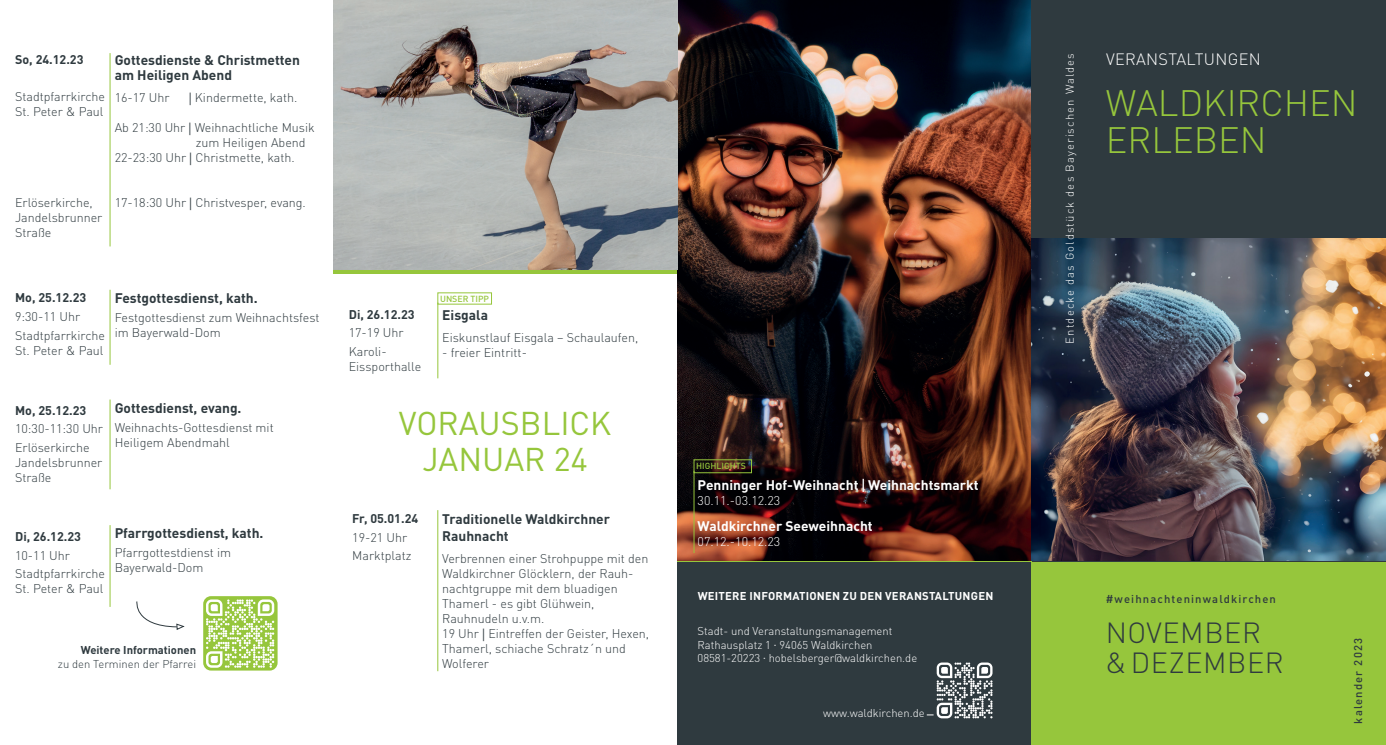
<style>
.page{position:relative;width:1386px;height:745px;background:#fff}
.page>*{position:absolute;margin:0;border:0;box-sizing:border-box;transform-origin:0 0}
.t1{font:300 36.25px "DIN Pro";color:#96c63c}
.t2{font:32.5px "DIN Pro";color:#96c63c}
.t3{font:300 28.75px "DIN Pro";letter-spacing:.02em;color:#2f3a3f}
.t4{font:300 16.25px "DIN Pro";letter-spacing:.02em;color:#fff}
.t5{font:700 13.75px/15px "DIN Pro";color:#2f3a3f}
.t6{font:700 13.75px "DIN Pro";color:#fff}
.t7{font:300 12.5px/15px "DIN Pro";color:#2f3a3f}
.t8{font:700 12.5px "DIN Pro";color:#2f3a3f}
.t9{font:300 12.5px "DIN Pro";color:#fff}
.t10{font:300 11.25px "DIN Pro";color:#fff}
.t11{font:700 11.25px "DIN Pro";letter-spacing:.02em;color:#fff}
.t12{font:300 11.25px "DIN Pro";letter-spacing:.1em;color:#fff}
.t13{font:500 11.25px "DIN Pro";letter-spacing:.1em;color:#2f3a3f}
.t14{font:300 11.25px "DIN Pro";color:#2f3a3f}
.t15{font:700 11.25px "DIN Pro";color:#2f3a3f}
.t16{font:500 8.75px "DIN Pro";color:#96c63c}
.s1{font-family:"Myriad Pro";font-weight:400}
.s2{font-family:"Oswald";font-weight:400}
.s3{font-family:"Helvetica Neue LT Std";font-stretch:condensed}
</style>
<div class="page">
<svg style="left:1031px;top:560px;width:354px;height:2px"></svg>
<svg style="left:677px;top:560px;width:354px;height:2px"></svg>
<div style="left:677px;top:562px;width:354px;height:182px;background:#2f3a3f"></div>
<img style="left:677px;top:0;width:354px;height:560px">
<div style="left:1031px;top:0;width:354px;height:238px;background:#2f3a3f"></div>
<div style="left:1031px;top:562px;width:354px;height:182px;background:#96c63c"></div>
<img style="left:1031px;top:238px;width:354px;height:322px">
<hr style="left:110px;top:399px;width:1px;height:90px;background:#96c63c">
<hr style="left:437px;top:510px;width:1px;height:160px;background:#96c63c">
<hr style="left:110px;top:289px;width:1px;height:75px;background:#96c63c">
<hr style="left:110px;top:53px;width:1px;height:193px;background:#96c63c">
<img style="left:333px;top:0;width:344px;height:269px">
<hr style="left:437px;top:302px;width:1px;height:76px;background:#96c63c">
<svg style="left:203px;top:595px;width:74px;height:75px"></svg>
<svg style="left:136px;top:601px;width:49px;height:29px"></svg>
<hr style="left:693px;top:470px;width:1px;height:82px;background:#96c63c">
<svg style="left:926px;top:662px;width:66px;height:56px"></svg>
<svg style="left:206px;top:599px;width:68px;height:68px"></svg>
<div style="left:693px;top:459px;width:59px;height:13px;border:1px solid #96c63c"></div>
<hr style="left:110px;top:524px;width:1px;height:82px;background:#96c63c">
<p class="t8" style="left:15px;top:49px;width:70px">So, 24.12.23</p>
<p class="t7" style="left:15px;top:88px;width:91px">Stadtpfarrkirche</p>
<p class="t7" style="left:15px;top:103px;width:90px">St. Peter &amp; Paul</p>
<p class="t7" style="left:15px;top:194px;width:79px">Erlöserkirche,</p>
<p class="t7" style="left:15px;top:209px;width:89px">Jandelsbrunner<br>Straße</p>
<p class="t5" style="left:115px;top:51px;width:187px">Gottesdienste &amp; Christmetten am Heiligen Abend</p>
<p class="t7" style="left:115px;top:89px;width:56px">16-17 Uhr</p>
<p class="t7" style="left:189px;top:89px;width:110px"><span class="s1">|</span> Kindermette, kath.</p>
<p class="t7" style="left:115px;top:119px;width:201px">Ab 21:30 Uhr <span class="s1">|</span> Weihnachtliche Musik</p>
<p class="t7" style="left:196px;top:134px;width:111px">zum Heiligen Abend</p>
<p class="t7" style="left:115px;top:149px;width:181px">22-23:30 Uhr <span class="s1">|</span> Christmette, kath.</p>
<p class="t7" style="left:115px;top:194px;width:193px">17-18:30 Uhr <span class="s1">|</span> Christvesper, evang.</p>
<p class="t8" style="left:15px;top:287px;width:73px">Mo, 25.12.23</p>
<p class="t7" style="left:15px;top:308px;width:66px">9:30-11 Uhr</p>
<p class="t7" style="left:15px;top:326px;width:91px">Stadtpfarrkirche</p>
<p class="t7" style="left:15px;top:341px;width:90px">St. Peter &amp; Paul</p>
<p class="t5" style="left:115px;top:289px;width:144px">Festgottesdienst, kath.</p>
<p class="t7" style="left:115px;top:308px;width:206px">Festgottesdienst zum Weihnachtsfest im Bayerwald-Dom</p>
<p class="t8" style="left:15px;top:399px;width:73px">Mo, 25.12.23</p>
<p class="t7" style="left:15px;top:420px;width:89px">10:30-11:30 Uhr</p>
<p class="t7" style="left:15px;top:438px;width:76px">Erlöserkirche</p>
<p class="t7" style="left:15px;top:453px;width:89px">Jandelsbrunner<br>Straße</p>
<p class="t5" style="left:115px;top:399px;width:128px">Gottesdienst, evang.</p>
<p class="t7" style="left:115px;top:418px;width:161px">Weihnachts-Gottesdienst mit</p>
<p class="t7" style="left:115px;top:433px;width:117px">Heiligem Abendmahl</p>
<p class="t8" style="left:15px;top:525px;width:67px">Di, 26.12.23</p>
<p class="t7" style="left:15px;top:546px;width:56px">10-11 Uhr</p>
<p class="t7" style="left:15px;top:564px;width:91px">Stadtpfarrkirche</p>
<p class="t7" style="left:15px;top:579px;width:90px">St. Peter &amp; Paul</p>
<p class="t5" style="left:115px;top:524px;width:150px">Pfarrgottesdienst, kath.</p>
<p class="t7" style="left:115px;top:543px;width:118px">Pfarrgottestdienst im</p>
<p class="t7" style="left:115px;top:558px;width:90px">Bayerwald-Dom</p>
<p class="t15" style="left:81px;top:640px;width:117px">Weitere Informationen</p>
<p class="t14" style="left:58px;top:654px;width:140px">zu den Terminen der Pfarrei</p>
<p class="t8" style="left:349px;top:303px;width:67px">Di, 26.12.23</p>
<p class="t7" style="left:349px;top:324px;width:56px">17-19 Uhr</p>
<p class="t7" style="left:349px;top:342px;width:39px">Karoli-</p>
<p class="t7" style="left:349px;top:357px;width:74px">Eissporthalle</p>
<p class="t16" style="left:440px;top:291px;width:50px">UNSER TIPP</p>
<p class="t5" style="left:442px;top:305px;width:47px">Eisgala</p>
<p class="t7" style="left:442px;top:328px;width:197px">Eiskunstlauf Eisgala – Schaulaufen,</p>
<p class="t7" style="left:442px;top:343px;width:86px">- freier Eintritt-</p>
<p class="t2" style="left:399px;top:397px;width:214px">VORAUSBLICK</p>
<p class="t2" style="left:422px;top:433px;width:167px">JANUAR 24</p>
<p class="t8" style="left:352px;top:508px;width:67px">Fr, 05.01.24</p>
<p class="t7" style="left:352px;top:528px;width:56px">19-21 Uhr</p>
<p class="t7" style="left:352px;top:547px;width:61px">Marktplatz</p>
<p class="t5" style="left:442px;top:509px;width:169px;line-height:16.5px">Traditionelle Waldkirchner<br>Rauhnacht</p>
<p class="t7" style="left:442px;top:549px;width:208px">Verbrennen einer Strohpuppe mit den<br>Waldkirchner Glöcklern, der Rauh&shy;nachtgruppe mit dem bluadigen</p>
<p class="t7" style="left:442px;top:594px;width:154px">Thamerl - es gibt Glühwein,</p>
<p class="t7" style="left:442px;top:609px;width:104px">Rauhnudeln u.v.m.</p>
<p class="t7" style="left:442px;top:624px;width:208px">19 Uhr <span class="s1">|</span> Eintreffen der Geister, Hexen,<br>Thamerl, schiache Schratz´n und<br>Wolferer</p>
<p class="t16" style="left:696px;top:459px;width:51px">HIGHLIGHTS</p>
<p class="t6" style="left:697px;top:473px;width:282px">Penninger Hof-Weihnacht <span class="s2">|</span> Weihnachtsmarkt</p>
<p class="t9" style="left:697px;top:491px;width:84px">30.11.-03.12.23</p>
<p class="t6" style="left:697px;top:514px;width:177px">Waldkirchner Seeweihnacht</p>
<p class="t9" style="left:697px;top:532px;width:84px">07.12.-10.12.23</p>
<p class="t11" style="left:697px;top:586px;width:297px">WEITERE INFORMATIONEN ZU DEN VERANSTALTUNGEN</p>
<p class="t10" style="left:697px;top:622px;width:196px">Stadt- und Veranstaltungsmanagement</p>
<p class="t10" style="left:697px;top:635px;width:176px">Rathausplatz 1 <span class="s3">·</span> 94065 Waldkirchen</p>
<p class="t10" style="left:697px;top:649px;width:221px">08581-20223 <span class="s3">·</span> hobelsberger@waldkirchen.de</p>
<p class="t10" style="left:823px;top:704px;width:103px">www.waldkirchen.de</p>
<p class="t12" style="left:1061px;top:343px;width:292px;rotate:-90deg">Entdecke das Goldstück des Bayerischen Waldes</p>
<p class="t4" style="left:1106px;top:46px;width:156px">VERANSTALTUNGEN</p>
<p class="t1" style="left:1106px;top:75px;width:253px">WALDKIRCHEN</p>
<p class="t1" style="left:1106px;top:112px;width:162px">ERLEBEN</p>
<p class="t13" style="left:1106px;top:589px;width:171px">#weihnachteninwaldkirchen</p>
<p class="t3" style="left:1105px;top:610px;width:157px">NOVEMBER</p>
<p class="t3" style="left:1105px;top:640px;width:180px">&amp;DEZEMBER</p>
<p class="t13" style="left:1348px;top:723px;width:87px;rotate:-90deg">kalender 2023</p>
</div>
